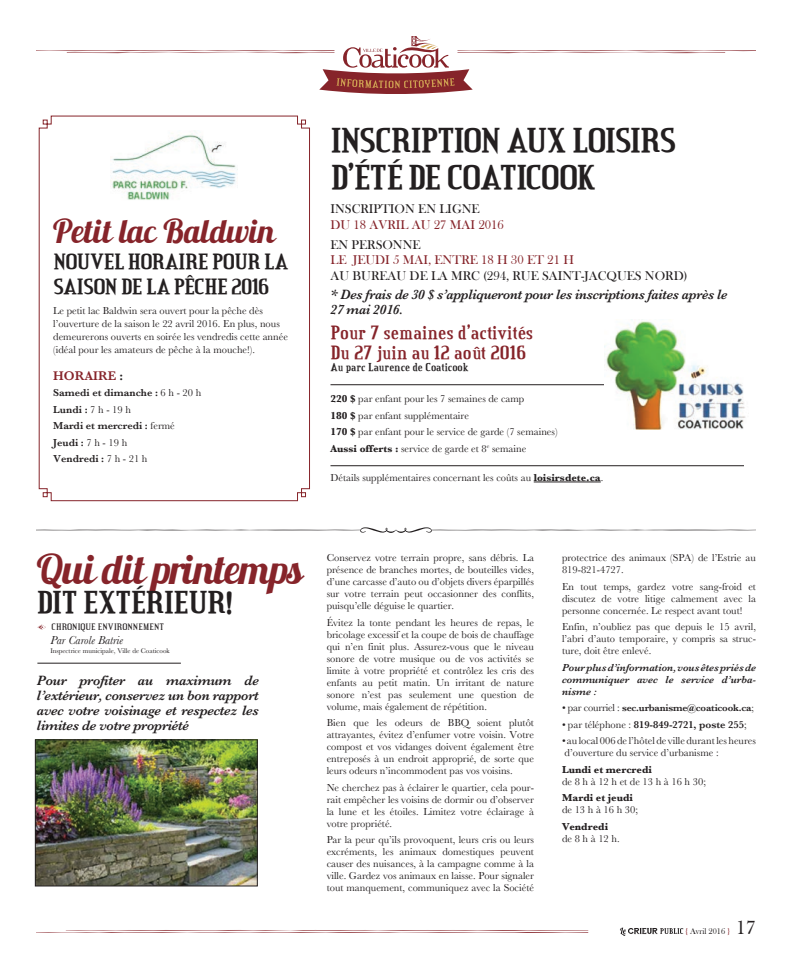
<style>
.page{position:relative;width:792px;height:972px;background:#fff}
.page>*{position:absolute;margin:0;border:0;box-sizing:border-box;transform-origin:0 0}
.t1{font:41px "Lobster 1.3";letter-spacing:-.015em;color:#86242a}
.t2{font:700 36px/36.9px "Credit Valley";letter-spacing:-.03em;color:#231f20}
.t3{font:33px "Lobster 1.3";color:#86242a}
.t4{font:700 33px "Credit Valley";color:#231f20}
.t5{font:700 23px/25px "Credit Valley";letter-spacing:-.025em;color:#231f20}
.t6{font:700 20px/20px "Credit Valley";color:#86242a}
.t7{font:20px "Bask Old Face";color:#231f20}
.t8{font:italic 600 14px/15px "Baskerville";letter-spacing:-.02em;color:#231f20}
.t9{font:13px "Bask Old Face";color:#231f20}
.t10{font:13px "Bask Old Face";color:#86242a}
.t11{font:600 13px "Baskerville";color:#86242a}
.t12{font:700 12px "Credit Valley";color:#231f20}
.t13{font:italic 12px "Baskerville";color:#231f20}
.t14{font:10.5px/12px "Baskerville";color:#231f20;text-align:justify}
.t15{font:600 10.5px/16.5px "Baskerville";color:#231f20}
.t16{font:italic 600 10.5px/12px "Baskerville";color:#231f20;text-align:justify}
.t17{font:700 10.5px "Baskerville";color:#231f20}
.t18{font:10.5px "Baskerville";letter-spacing:.25em;color:#231f20}
.t19{font:600 10px "Baskerville";color:#231f20}
.t20{font:10px "Credit Valley";letter-spacing:.005em;color:#231f20}
.t21{font:8.5px "Bask Old Face";color:#231f20}
.t22{font:7px "Baskerville";color:#231f20}
.s1{color:#231f20}
.s2{font-weight:400}
.s3{font-weight:700}
.s4{font-weight:400;font-size:10.5px}
.s5{color:#86242a}
</style>
<div class="page">
<svg style="left:36px;top:36px;width:720px;height:58px"></svg>
<svg style="left:620px;top:928px;width:63px;height:8px"></svg>
<svg style="left:36px;top:930px;width:552px;height:3px"></svg>
<svg style="left:38px;top:115px;width:272px;height:387px"></svg>
<hr style="left:534px;top:482px;width:67px;height:1px;background:#231f20">
<hr style="left:330px;top:385px;width:414px;height:1px;background:#231f20">
<hr style="left:330px;top:466px;width:414px;height:1px;background:#231f20">
<img style="left:605px;top:321px;width:141px;height:108px">
<svg style="left:36px;top:527px;width:720px;height:6px"></svg>
<svg style="left:37px;top:625px;width:9px;height:5px"></svg>
<hr style="left:37px;top:663px;width:144px;height:1px;background:#231f20">
<img style="left:37px;top:742px;width:219px;height:142px">
<div style="left:35px;top:740px;width:223px;height:146px;border:1px solid #231f20"></div>
<h3 class="t3" style="left:53px;top:210px;width:223px">Petit lac Baldwin</h3>
<h3 class="t5" style="left:53px;top:250px;width:237px">Nouvel horaire pour la saison de la pêche 2016</h3>
<p class="t14" style="left:53px;top:305px;width:236px;line-height:13px;text-align:left">Le petit lac Baldwin sera ouvert pour la pêche dès l’ouverture de la saison le 22 avril 2016. En plus, nous demeurerons ouverts en soirée les vendredis cette année (idéal pour les amateurs de pêche à la mouche!).</p>
<p class="t11" style="left:53px;top:367px;width:72px">Horaire <span class="s1">:</span></p>
<p class="t15" style="left:53px;top:385px;width:150px">Samedi et dimanche : <span class="s2">6 h - 20 h<br></span>Lundi : <span class="s2">7 h - 19 h<br></span>Mardi et mercredi : <span class="s2">fermé<br></span>Jeudi : <span class="s2">7 h - 19 h<br></span>Vendredi : <span class="s2">7 h - 21 h</span></p>
<h2 class="t2" style="left:331px;top:122px;width:347px">inscription aux Loisirs d’été de Coaticook</h2>
<p class="t9" style="left:330px;top:202px;width:151px">INSCRIPTION EN LIGNE</p>
<p class="t10" style="left:330px;top:217px;width:175px">DU 18 AVRIL AU 27 MAI 2016</p>
<p class="t9" style="left:330px;top:237px;width:92px">EN PERSONNE</p>
<p class="t10" style="left:330px;top:253px;width:245px">LE JEUDI 5 MAI, ENTRE 18 H 30 ET 21 H</p>
<p class="t9" style="left:330px;top:268px;width:132px">AU BUREAU DE LA MRC</p>
<p class="t9" style="left:483px;top:268px;width:206px">(294, RUE SAINT-JACQUES NORD)</p>
<h3 class="t8" style="left:330px;top:287px;width:399px">* Des frais de 30 $ s’appliqueront pour les inscriptions faites après le<br>27 mai 2016.</h3>
<h3 class="t6" style="left:330px;top:322px;width:204px">Pour 7 semaines d’activités<br>Du 27 juin au 12 août 2016</h3>
<p class="t12" style="left:330px;top:361px;width:140px">Au parc Laurence de Coaticook</p>
<p class="t14" style="left:330px;top:391px;width:229px;line-height:16.5px;text-align:left"><span class="s3">220 $</span> par enfant pour les 7 semaines de camp<br><span class="s3">180 $</span> par enfant supplémentaire<br><span class="s3">170 $</span> par enfant pour le service de garde (7 semaines)<br><span class="s3">Aussi offerts :</span> service de garde et 8<sup>e</sup> semaine</p>
<p class="t14" style="left:330px;top:472px;width:274px">Détails supplémentaires concernant les coûts au <span class="s3">loisirsdete.ca</span>.</p>
<h1 class="t1" style="left:37px;top:543px;width:268px">Qui dit printemps</h1>
<h3 class="t4" style="left:37px;top:585px;width:63px">DIT EXTÉRIEUR</h3>
<h3 class="t4" style="left:225px;top:585px;width:9px">!</h3>
<p class="t20" style="left:52px;top:622px;width:114px">CHRONIQUE ENVIRONNEMENT</p>
<p class="t13" style="left:50px;top:632px;width:74px">Par Carole Batrie</p>
<p class="t22" style="left:50px;top:647px;width:121px">Inspectrice municipale, Ville de Coaticook</p>
<h3 class="t8" style="left:37px;top:673px;width:224px;text-align:justify">Pour profiter au maximum de l’extérieur, conservez un bon rapport avec votre voisinage et respectez les limites de votre propriété</h3>
<p class="t14" style="left:327px;top:552px;width:209px">Conservez votre terrain propre, sans débris. La présence de branches mortes, de bouteilles vides, d’une carcasse d’auto ou d’objets divers éparpillés sur votre terrain peut occasionner des conflits, puisqu’elle déguise le quartier.</p>
<p class="t14" style="left:327px;top:616px;width:209px">Évitez la tonte pendant les heures de repas, le bricolage excessif et la coupe de bois de chauffage qui n’en finit plus. Assurez-vous que le niveau sonore de votre musique ou de vos activités se limite à votre propriété et contrôlez les cris des enfants au petit matin. Un irritant de nature sonore n’est pas seulement une question de volume, mais également de répétition.</p>
<p class="t14" style="left:327px;top:717px;width:209px">Bien que les odeurs de BBQ soient plutôt attrayantes, évitez d’enfumer votre voisin. Votre compost et vos vidanges doivent également être entreposés à un endroit approprié, de sorte que leurs odeurs n’incommodent pas vos voisins.</p>
<p class="t14" style="left:327px;top:781px;width:209px">Ne cherchez pas à éclairer le quartier, cela pour&shy;rait empêcher les voisins de dormir ou d’observer la lune et les étoiles. Limitez votre éclairage à votre propriété.</p>
<p class="t14" style="left:327px;top:834px;width:209px">Par la peur qu’ils provoquent, leurs cris ou leurs excréments, les animaux domestiques peuvent causer des nuisances, à la campagne comme à la ville. Gardez vos animaux en laisse. Pour signaler tout manquement, communiquez avec la Société</p>
<p class="t14" style="left:562px;top:552px;width:195px">protectrice des animaux (SPA) de l’Estrie au<br>819-821-4727.</p>
<p class="t14" style="left:562px;top:580px;width:195px">En tout temps, gardez votre sang-froid et discutez de votre litige calmement avec la personne concernée. Le respect avant tout!</p>
<p class="t14" style="left:562px;top:621px;width:195px">Enfin, n’oubliez pas que depuis le 15 avril, l’abri d’auto temporaire, y compris sa struc&shy;ture, doit être enlevé.</p>
<p class="t16" style="left:562px;top:661px;width:195px">Pour plus d’information, vous êtes priés de communiquer avec le service d’urba&shy;nisme :</p>
<p class="t19" style="left:562px;top:701px;width:193px"><span class="s4">• par courriel :</span> sec.urbanisme@coaticook.ca<span class="s2">;</span></p>
<p class="t15" style="left:562px;top:716px;width:186px"><span class="s2">• par téléphone :</span> 819-849-2721, poste 255<span class="s2">;</span></p>
<p class="t14" style="left:562px;top:735px;width:195px">•au local 006 de l’hôtel de ville durant les heures d’ouverture du service d’urbanisme :</p>
<p class="t17" style="left:562px;top:762px;width:92px">Lundi et mercredi</p>
<p class="t18" style="left:562px;top:774px;width:145px">de8hà12hetde13hà16h30;</p>
<p class="t17" style="left:562px;top:790px;width:73px">Mardi et jeudi</p>
<p class="t18" style="left:562px;top:803px;width:78px">de13hà16h30;</p>
<p class="t17" style="left:562px;top:819px;width:48px">Vendredi</p>
<p class="t14" style="left:562px;top:832px;width:59px">de 8 h à 12 h.</p>
<p class="t21" style="left:685px;top:926px;width:46px"><span class="s5">{</span> AVRIL 2016 <span class="s5">}</span></p>
<h3 class="t7" style="left:736px;top:916px;width:21px">17</h3>
</div>
